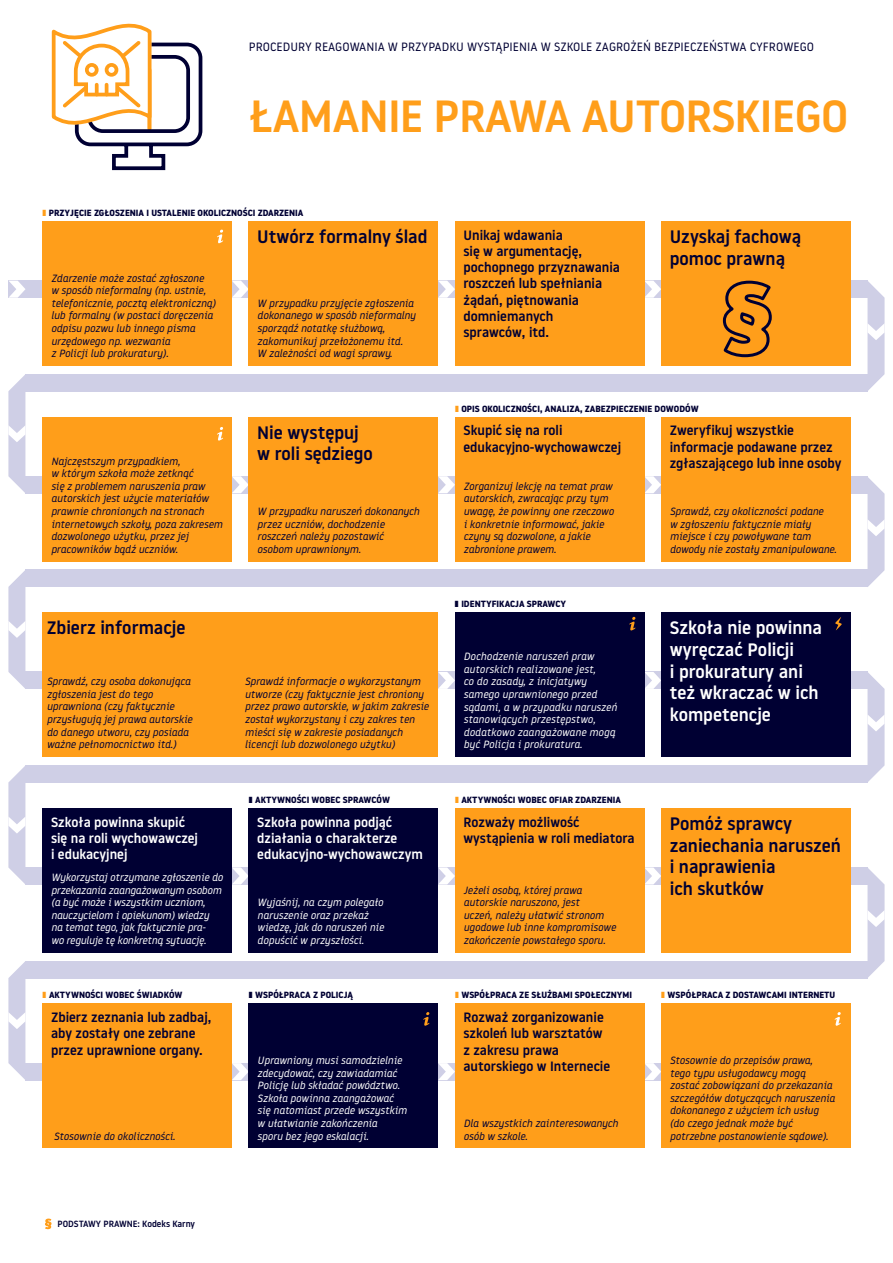
<style>
.page{position:relative;width:893px;height:1263px;background:#fff}
.page>*{position:absolute;margin:0;border:0;box-sizing:border-box;transform-origin:0 0}
.Heading_1{font:500 45px "Noway";letter-spacing:-.02em;color:#ff9e1a}
.t1{font:500 18px/21.6px "Noway";color:#003}
.t2{font:500 18px/21.6px "Noway";color:#fff}
.title_smaller{font:500 13.5px/16.2px "Noway";color:#003}
.body{font:500 13.5px/16.2px "Noway";color:#fff}
.title_smaller-2{font:500 13.5px/16.2px "Noway";color:#fff}
.PROCEDURY{font:12px "Noway";color:#003}
.body-2{font:italic 10.5px/12.6px "Noway";color:#003}
.body-3{font:italic 10.5px/12.6px "Noway";color:#fff}
.t3{font:700 9px "Noway";color:#003}
.footer_paragraf{font:500 9px "Noway";color:#003}
.s1{color:#ff9e1a}
</style>
<div class="page">
<div style="left:25px;top:1063px;width:651px;height:17px;background:#cfcfe6"></div>
<div style="left:25px;top:374px;width:842px;height:17px;background:#cfcfe6"></div>
<div style="left:25px;top:570px;width:842px;height:17px;background:#cfcfe6"></div>
<div style="left:25px;top:765px;width:842px;height:17px;background:#cfcfe6"></div>
<div style="left:25px;top:961px;width:842px;height:17px;background:#cfcfe6"></div>
<div style="left:25px;top:476px;width:842px;height:17px;background:#cfcfe6"></div>
<div style="left:25px;top:672px;width:842px;height:17px;background:#cfcfe6"></div>
<div style="left:25px;top:867px;width:842px;height:17px;background:#cfcfe6"></div>
<div style="left:8px;top:281px;width:859px;height:17px;background:#cfcfe6"></div>
<svg style="left:8px;top:375px;width:17px;height:118px"></svg>
<svg style="left:8px;top:570px;width:17px;height:118px"></svg>
<svg style="left:8px;top:766px;width:17px;height:118px"></svg>
<svg style="left:8px;top:962px;width:17px;height:118px"></svg>
<svg style="left:867px;top:281px;width:17px;height:110px"></svg>
<svg style="left:867px;top:477px;width:17px;height:110px"></svg>
<svg style="left:867px;top:672px;width:17px;height:110px"></svg>
<svg style="left:867px;top:867px;width:17px;height:111px"></svg>
<svg style="left:232px;top:281px;width:17px;height:17px"></svg>
<svg style="left:232px;top:476px;width:17px;height:17px"></svg>
<svg style="left:232px;top:867px;width:17px;height:17px"></svg>
<svg style="left:438px;top:281px;width:17px;height:17px"></svg>
<svg style="left:438px;top:476px;width:17px;height:17px"></svg>
<svg style="left:438px;top:672px;width:17px;height:17px"></svg>
<svg style="left:438px;top:867px;width:17px;height:17px"></svg>
<svg style="left:438px;top:1063px;width:17px;height:17px"></svg>
<svg style="left:644px;top:281px;width:17px;height:17px"></svg>
<svg style="left:644px;top:476px;width:17px;height:17px"></svg>
<svg style="left:644px;top:672px;width:17px;height:17px"></svg>
<svg style="left:644px;top:867px;width:17px;height:17px"></svg>
<svg style="left:9px;top:281px;width:16px;height:17px"></svg>
<svg style="left:644px;top:1063px;width:17px;height:17px"></svg>
<svg style="left:232px;top:1063px;width:17px;height:17px"></svg>
<div style="left:661px;top:808px;width:190px;height:144px;background:#ff9e1a"></div>
<div style="left:249px;top:221px;width:189px;height:145px;background:#ff9e1a"></div>
<div style="left:43px;top:612px;width:395px;height:145px;background:#ff9e1a"></div>
<div style="left:661px;top:612px;width:189px;height:145px;background:#003"></div>
<div style="left:249px;top:808px;width:189px;height:144px;background:#003"></div>
<div style="left:455px;top:808px;width:189px;height:144px;background:#ff9e1a"></div>
<div style="left:455px;top:612px;width:189px;height:145px;background:#003"></div>
<div style="left:249px;top:1003px;width:189px;height:145px;background:#003"></div>
<div style="left:455px;top:1003px;width:189px;height:145px;background:#ff9e1a"></div>
<div style="left:661px;top:1003px;width:189px;height:145px;background:#ff9e1a"></div>
<div style="left:455px;top:417px;width:189px;height:144px;background:#ff9e1a"></div>
<div style="left:43px;top:417px;width:189px;height:144px;background:#ff9e1a"></div>
<div style="left:661px;top:417px;width:189px;height:144px;background:#ff9e1a"></div>
<div style="left:249px;top:417px;width:189px;height:144px;background:#ff9e1a"></div>
<div style="left:43px;top:808px;width:189px;height:144px;background:#003"></div>
<div style="left:455px;top:221px;width:189px;height:145px;background:#ff9e1a"></div>
<div style="left:43px;top:221px;width:189px;height:145px;background:#ff9e1a"></div>
<div style="left:661px;top:221px;width:189px;height:145px;background:#ff9e1a"></div>
<div style="left:43px;top:1003px;width:189px;height:145px;background:#ff9e1a"></div>
<svg style="left:51px;top:23px;width:152px;height:148px"></svg>
<svg style="left:217px;top:230px;width:6px;height:13px"></svg>
<svg style="left:217px;top:427px;width:6px;height:14px"></svg>
<svg style="left:834px;top:1012px;width:7px;height:14px"></svg>
<svg style="left:423px;top:1012px;width:6px;height:14px"></svg>
<svg style="left:629px;top:617px;width:6px;height:13px"></svg>
<svg style="left:835px;top:617px;width:7px;height:13px"></svg>
<svg style="left:722px;top:280px;width:50px;height:78px"></svg>
<svg style="left:45px;top:1218px;width:7px;height:11px"></svg>
<p class="PROCEDURY" style="left:249px;top:39px;width:567px">PROCEDURY REAGOWANIA W PRZYPADKU WYSTĄPIENIA W SZKOLE ZAGROŻEŃ BEZPIECZEŃSTWA CYFROWEGO</p>
<p class="Heading_1" style="left:249px;top:85px;width:601px">ŁAMANIE PRAWA AUTORSKIEGO</p>
<p class="t3" style="left:42px;top:208px;width:262px"><span class="s1">❚</span> PRZYJĘCIE ZGŁOSZENIA I USTALENIE OKOLICZNOŚCI ZDARZENIA</p>
<p class="body-2" style="left:51px;top:271px;width:166px">Zdarzenie może zostać zgłoszone<br>w sposób nieformalny (np. ustnie, telefonicznie, pocztą elektroniczną) lub formalny (w postaci doręczenia odpisu pozwu lub innego pisma urzędowego np. wezwania<br>z Policji lub prokuratury).</p>
<p class="body-2" style="left:51px;top:454px;width:173px">Najczęstszym przypadkiem,<br>w którym szkoła może zetknąć<br>się z problemem naruszenia praw autorskich jest użycie materiałów prawnie chronionych na stronach internetowych szkoły, poza zakresem dozwolonego użytku, przez jej pracowników bądź uczniów.</p>
<p class="t1" style="left:257px;top:226px;width:172px">Utwórz formalny ślad</p>
<p class="body-2" style="left:257px;top:296px;width:160px">W przypadku przyjęcie zgłoszenia dokonanego w sposób nieformalny sporządź notatkę służbową, zakomunikuj przełożonemu itd.<br>W zależności od wagi sprawy.</p>
<p class="t1" style="left:257px;top:421px;width:117px">Nie występuj w roli sędziego</p>
<p class="body-2" style="left:257px;top:505px;width:164px">W przypadku naruszeń dokonanych przez uczniów, dochodzenie roszczeń należy pozostawić osobom uprawnionym.</p>
<p class="t1" style="left:47px;top:617px;width:140px">Zbierz informacje</p>
<p class="body-2" style="left:47px;top:675px;width:147px">Sprawdź, czy osoba dokonująca zgłoszenia jest do tego uprawniona (czy faktycznie przysługują jej prawa autorskie do danego utworu, czy posiada ważne pełnomocnictwo itd.)</p>
<p class="body-2" style="left:245px;top:675px;width:186px">Sprawdź informacje o wykorzystanym utworze (czy faktycznie jest chroniony przez prawo autorskie, w jakim zakresie został wykorzystany i czy zakres ten mieści się w zakresie posiadanych licencji lub dozwolonego użytku)</p>
<p class="title_smaller" style="left:463px;top:227px;width:158px">Unikaj wdawania<br>się w argumentację, pochopnego przyznawania roszczeń lub spełniania żądań, piętnowania domniemanych<br>sprawców, itd.</p>
<p class="t1" style="left:670px;top:226px;width:133px">Uzyskaj fachową pomoc prawną</p>
<p class="t3" style="left:455px;top:403px;width:245px"><span class="s1">❚</span> OPIS OKOLICZNOŚCI, ANALIZA, ZABEZPIECZENIE DOWODÓW</p>
<p class="title_smaller" style="left:463px;top:422px;width:159px">Skupić się na roli edukacyjno-wychowawczej</p>
<p class="body-2" style="left:463px;top:479px;width:152px">Zorganizuj lekcję na temat praw autorskich, zwracając przy tym uwagę, że powinny one rzeczowo i konkretnie informować, jakie czyny są dozwolone, a jakie zabronione prawem.</p>
<p class="t3" style="left:455px;top:599px;width:113px">❚ IDENTYFIKACJA SPRAWCY</p>
<p class="body-3" style="left:463px;top:650px;width:155px">Dochodzenie naruszeń praw autorskich realizowane jest,<br>co do zasady, z inicjatywy samego uprawnionego przed sądami, a w przypadku naruszeń stanowiących przestępstwo, dodatkowo zaangażowane mogą być Policja i prokuratura.</p>
<p class="title_smaller" style="left:670px;top:422px;width:173px">Zweryfikuj wszystkie informacje podawane przez zgłaszającego lub inne osoby</p>
<p class="body-2" style="left:670px;top:505px;width:168px">Sprawdź, czy okoliczności podane<br>w zgłoszeniu faktycznie miały miejsce i czy powoływane tam dowody nie zostały zmanipulowane.</p>
<p class="t2" style="left:670px;top:617px;width:154px">Szkoła nie powinna wyręczać Policji<br>i prokuratury ani też wkraczać w ich kompetencje</p>
<p class="title_smaller-2" style="left:51px;top:813px;width:149px">Szkoła powinna skupić się na roli wychowawczej i edukacyjnej</p>
<p class="body-3" style="left:51px;top:871px;width:173px">Wykorzystaj otrzymane zgłoszenie do przekazania zaangażowanym osobom (a być może i wszystkim uczniom, nauczycielom i opiekunom) wiedzy na temat tego, jak faktycznie pra-<br>wo reguluje tę konkretną sytuację.</p>
<p class="t3" style="left:249px;top:794px;width:143px">❚ AKTYWNOŚCI WOBEC SPRAWCÓW</p>
<p class="t3" style="left:455px;top:794px;width:167px"><span class="s1">❚</span> AKTYWNOŚCI WOBEC OFIAR ZDARZENIA</p>
<p class="body" style="left:257px;top:813px;width:167px">Szkoła powinna podjąć działania o charakterze edukacyjno-wychowawczym</p>
<p class="body-3" style="left:257px;top:896px;width:128px">Wyjaśnij, na czym polegało naruszenie oraz przekaż wiedzę, jak do naruszeń nie dopuścić w przyszłości.</p>
<p class="title_smaller" style="left:463px;top:813px;width:173px">Rozważy możliwość wystąpienia w roli mediatora</p>
<p class="body-2" style="left:463px;top:883px;width:154px">Jeżeli osobą, której prawa autorskie naruszono, jest<br>uczeń, należy ułatwić stronom ugodowe lub inne kompromisowe zakończenie powstałego sporu.</p>
<p class="t1" style="left:670px;top:812px;width:173px">Pomóż sprawcy zaniechania naruszeń i naprawienia<br>ich skutków</p>
<p class="t3" style="left:43px;top:990px;width:141px"><span class="s1">❚</span> AKTYWNOŚCI WOBEC ŚWIADKÓW</p>
<p class="t3" style="left:249px;top:990px;width:106px">❚ WSPÓŁPRACA Z POLICJĄ</p>
<p class="t3" style="left:455px;top:990px;width:179px"><span class="s1">❚</span> WSPÓŁPRACA ZE SŁUŻBAMI SPOŁECZNYMI</p>
<p class="t3" style="left:661px;top:990px;width:176px"><span class="s1">❚</span> WSPÓŁPRACA Z DOSTAWCAMI INTERNETU</p>
<p class="title_smaller" style="left:51px;top:1009px;width:162px">Zbierz zeznania lub zadbaj, aby zostały one zebrane przez uprawnione organy.</p>
<p class="body-2" style="left:54px;top:1129px;width:123px">Stosownie do okoliczności.</p>
<p class="footer_paragraf" style="left:58px;top:1217px;width:139px">PODSTAWY PRAWNE: Kodeks Karny</p>
<p class="body-3" style="left:257px;top:1054px;width:151px">Uprawniony musi samodzielnie zdecydować, czy zawiadamiać<br>Policję lub składać powództwo.<br>Szkoła powinna zaangażować się natomiast przede wszystkim w ułatwianie zakończenia<br>sporu bez jego eskalacji.</p>
<p class="title_smaller" style="left:463px;top:1009px;width:148px">Rozważ zorganizowanie szkoleń lub warsztatów z zakresu prawa autorskiego w Internecie</p>
<p class="body-2" style="left:463px;top:1117px;width:156px">Dla wszystkich zainteresowanych osób w szkole.</p>
<p class="body-2" style="left:670px;top:1054px;width:167px">Stosownie do przepisów prawa, tego typu usługodawcy mogą zostać zobowiązani do przekazania szczegółów dotyczących naruszenia dokonanego z użyciem ich usług (do czego jednak może być potrzebne postanowienie sądowe).</p>
</div>
